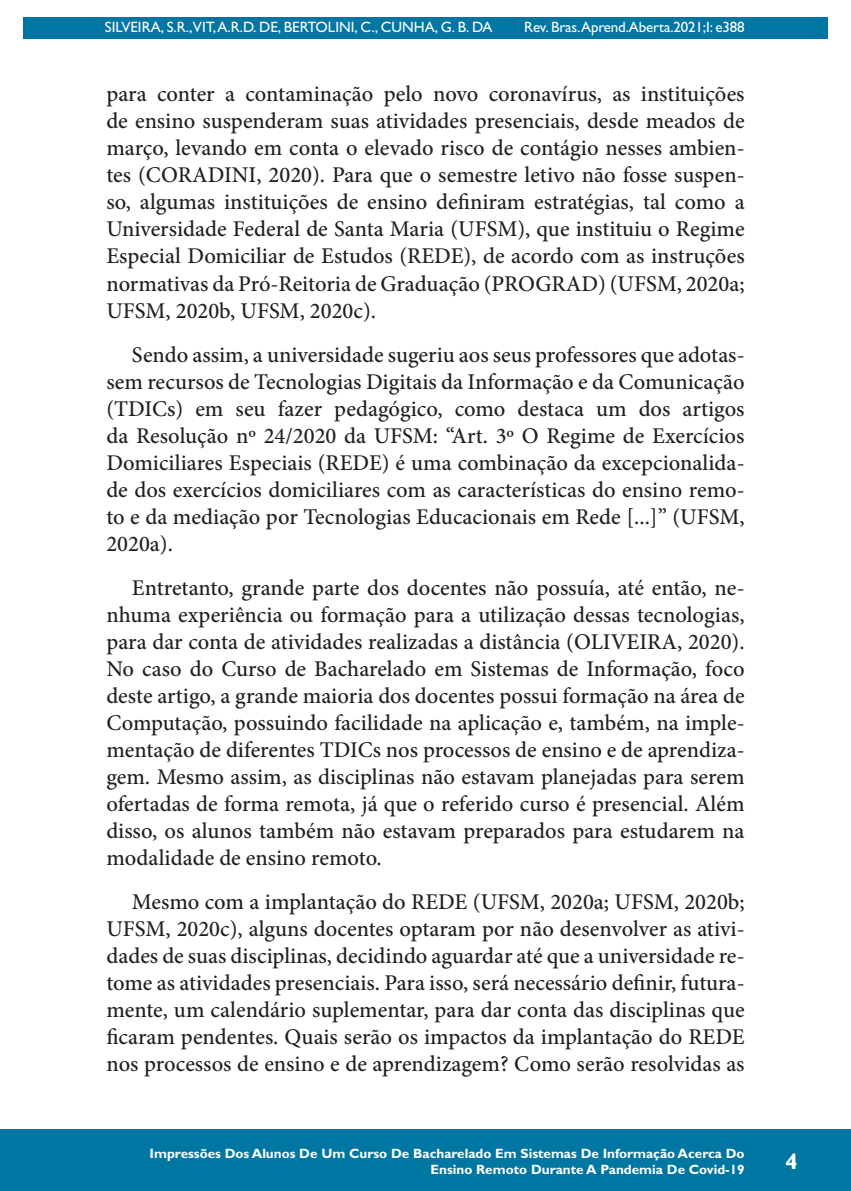
<style>
.page{position:relative;width:851px;height:1191px;background:#fff}
.page>*{position:absolute;margin:0;border:0;box-sizing:border-box;transform-origin:0 0}
.Texto_corrido{font:500 22.5px/27px "Minion Pro";color:#231f20;text-align:justify}
.t1{font:700 22.5px "Gill Sans Std";color:#fff}
.t2{font:15px "Gill Sans Std";letter-spacing:-.01em;color:#fff}
.t3{font:700 13.5px/16.2px "Gill Sans Std";color:#fff;text-align:right}
</style>
<div class="page">
<hr style="left:104px;top:0;width:1px;height:467px;background:#0076a3">
<div style="left:23px;top:17px;width:804px;height:21px;background:#0076a3"></div>
<div style="left:0;top:1129px;width:850px;height:62px;background:#0076a3"></div>
<p class="t2" style="left:105px;top:18px;width:389px">SILVEIRA, S.R.,VIT, A.R.D. DE, BERTOLINI, C., CUNHA, G. B. DA</p>
<p class="t2" style="left:524px;top:18px;width:222px">Rev. Bras.Aprend.Aberta.2021;I: e388</p>
<p class="Texto_corrido" style="left:106px;top:81px;width:639px">para conter a contaminação pelo novo coronavírus, as instituições de ensino suspenderam suas atividades presenciais, desde meados de março, levando em conta o elevado risco de contágio nesses ambien&shy;tes (CORADINI, 2020). Para que o semestre letivo não fosse suspen&shy;so, algumas instituições de ensino definiram estratégias, tal como a Universidade Federal de Santa Maria (UFSM), que instituiu o Regime Especial Domiciliar de Estudos (REDE), de acordo com as instruções normativas da Pró-Reitoria de Graduação (PROGRAD) (UFSM, 2020a; UFSM, 2020b, UFSM, 2020c).</p>
<p class="Texto_corrido" style="left:106px;top:341px;width:639px;text-indent:26px">Sendo assim, a universidade sugeriu aos seus professores que adotas&shy;sem recursos de Tecnologias Digitais da Informação e da Comunicação (TDICs) em seu fazer pedagógico, como destaca um dos artigos da Resolução nº 24/2020 da UFSM: “Art. 3º O Regime de Exercícios Domiciliares Especiais (REDE) é uma combinação da excepcionalida&shy;de dos exercícios domiciliares com as características do ensino remo&shy;to e da mediação por Tecnologias Educacionais em Rede [...]” (UFSM, 2020a).</p>
<p class="Texto_corrido" style="left:106px;top:574px;width:639px;text-indent:26px">Entretanto, grande parte dos docentes não possuía, até então, ne&shy;nhuma experiência ou formação para a utilização dessas tecnologias, para dar conta de atividades realizadas a distância (OLIVEIRA, 2020).<br>No caso do Curso de Bacharelado em Sistemas de Informação, foco deste artigo, a grande maioria dos docentes possui formação na área de Computação, possuindo facilidade na aplicação e, também, na imple&shy;mentação de diferentes TDICs nos processos de ensino e de aprendiza&shy;gem. Mesmo assim, as disciplinas não estavam planejadas para serem ofertadas de forma remota, já que o referido curso é presencial. Além disso, os alunos também não estavam preparados para estudarem na modalidade de ensino remoto.</p>
<p class="Texto_corrido" style="left:106px;top:888px;width:639px;text-indent:26px">Mesmo com a implantação do REDE (UFSM, 2020a; UFSM, 2020b; UFSM, 2020c), alguns docentes optaram por não desenvolver as ativi&shy;dades de suas disciplinas, decidindo aguardar até que a universidade re&shy;tome as atividades presenciais. Para isso, será necessário definir, futura&shy;mente, um calendário suplementar, para dar conta das disciplinas que ficaram pendentes. Quais serão os impactos da implantação do REDE nos processos de ensino e de aprendizagem? Como serão resolvidas as</p>
<p class="t3" style="left:150px;top:1145px;width:596px">Impressões Dos Alunos De Um Curso De Bacharelado Em Sistemas De Informação Acerca Do<br>Ensino Remoto Durante A Pandemia De Covid-19</p>
<p class="t1" style="left:785px;top:1148px;width:14px">4</p>
</div>
